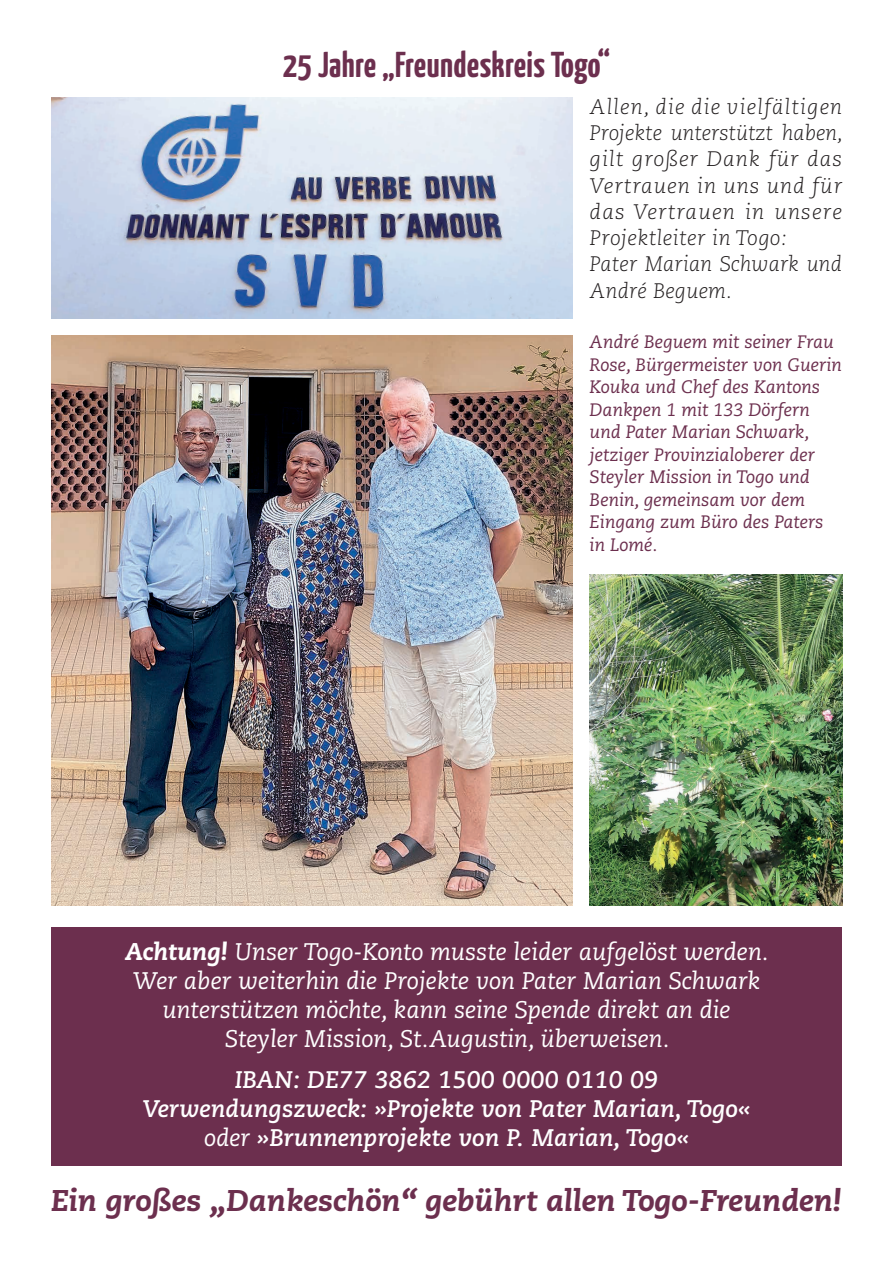
<style>
.page{position:relative;width:893px;height:1263px;background:#fff}
.page>*{position:absolute;margin:0;border:0;box-sizing:border-box;transform-origin:0 0}
.t1{font:700 36px "Yanone Kaffeesatz";letter-spacing:.01em;color:#6c2f4e}
.t2{font:italic 800 30px "Caecilia";color:#6c2f4e}
.t3{font:italic 24px/28.8px "Caecilia";color:#fff;text-align:center}
.t4{font:italic 700 24px/28.8px "Caecilia";color:#fff;text-align:center}
.t5{font:italic 300 21px/26.2px "Caecilia";letter-spacing:.02em;color:#231f20}
.t6{font:italic 18px/22.5px "Caecilia";color:#6c2f4e}
.s1{font-weight:800}
.s2{font-weight:400}
</style>
<div class="page">
<div style="left:51px;top:927px;width:791px;height:238px;background:#6c2f4e"></div>
<img style="left:51px;top:336px;width:522px;height:570px">
<img style="left:51px;top:98px;width:522px;height:221px">
<img style="left:590px;top:574px;width:252px;height:332px">
<h1 class="t1" style="left:283px;top:43px;width:329px">25 Jahre „Freundeskreis Togo“</h1>
<p class="t5" style="left:590px;top:94px;width:255px">Allen, die die vielfältigen<br>Projekte unterstützt haben, gilt großer Dank für das<br>Vertrauen in uns und für das Vertrauen in unsere<br>Projektleiter in Togo:<br>Pater Marian Schwark und<br>André Beguem.</p>
<p class="t6" style="left:590px;top:331px;width:254px">André Beguem mit seiner Frau<br>Rose, Bürgermeister von Guerin<br>Kouka und Chef des Kantons<br>Dankpen 1 mit 133 Dörfern und Pater Marian Schwark, jetziger Provinzialoberer der<br>Steyler Mission in Togo und<br>Benin, gemeinsam vor dem<br>Eingang zum Büro des Paters in Lomé.</p>
<h3 class="t3" style="left:126px;top:938px;width:644px"><span class="s1">Achtung!</span> Unser Togo-Konto musste leider aufgelöst werden.<br>Wer aber weiterhin die Projekte von Pater Marian Schwark unterstützen möchte, kann seine Spende direkt an die Steyler Mission, St.Augustin, überweisen.</h3>
<h3 class="t4" style="left:143px;top:1066px;width:609px">IBAN: DE77 3862 1500 0000 0110 09<br>Verwendungszweck: »Projekte von Pater Marian, Togo« <span class="s2">oder</span> »Brunnenprojekte von P. Marian, Togo«</h3>
<h2 class="t2" style="left:51px;top:1182px;width:792px">Ein großes „Dankeschön“ gebührt allen Togo-Freunden!</h2>
</div>
